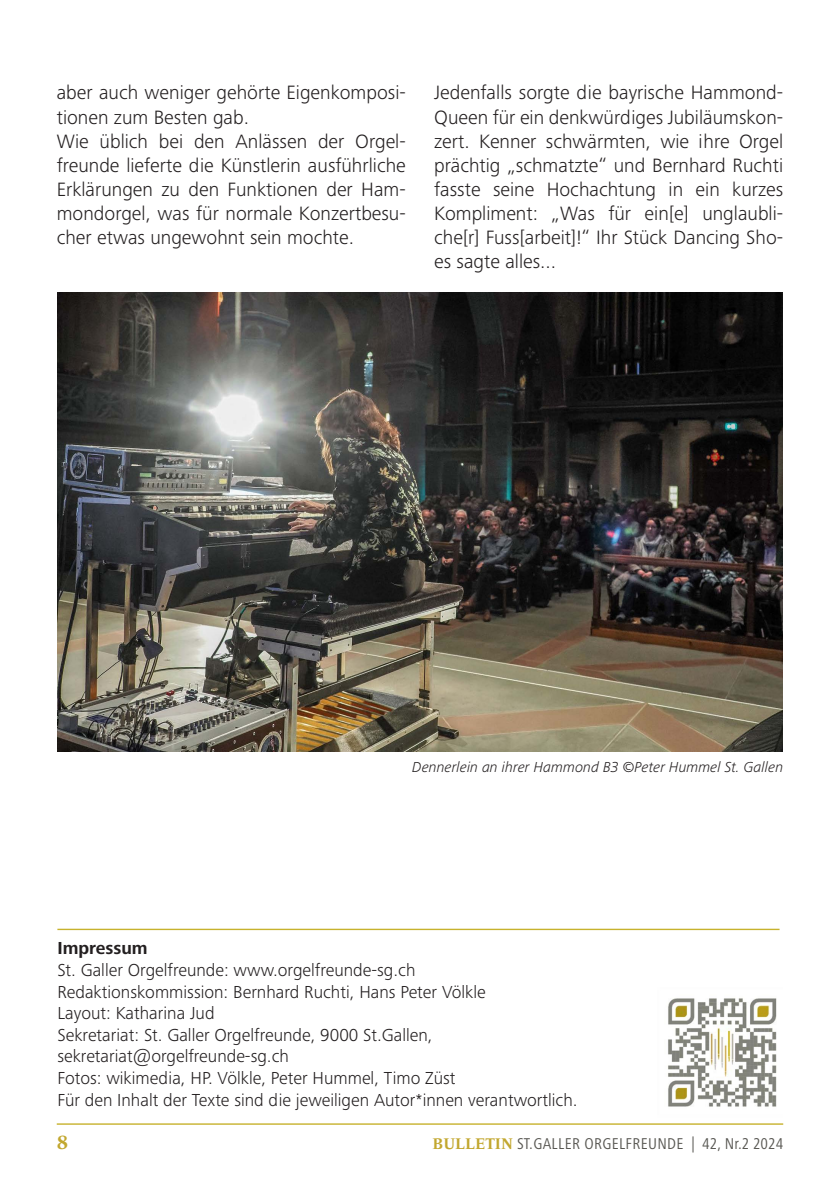
<style>
.page{position:relative;width:840px;height:1191px;background:#fff}
.page>*{position:absolute;margin:0;border:0;box-sizing:border-box;transform-origin:0 0}
.t1{font:300 20px/24px "Frutiger Next Pro";color:#231f20}
.t2{font:700 20px "Frutiger Serif LT Pro";color:#c2a72f}
.t3{font:300 18px/21.6px "Frutiger Next Pro";color:#231f20}
.t4{font:700 18px "Frutiger Next Pro";color:#231f20}
.t5{font:condensed 16.2px "Frutiger Next Pro";letter-spacing:.02em;color:#585752}
.t6{font:italic 300 15px "Frutiger Next Pro";color:#231f20}
.s1{font-family:"Frutiger Serif LT Pro";font-weight:700;font-stretch:normal;color:#c2a72f}
</style>
<div class="page">
<hr style="left:57px;top:1123px;width:725px;height:1px;background:#c7b22d">
<img style="left:57px;top:292px;width:725px;height:459px">
<img style="left:668px;top:998px;width:109px;height:109px">
<hr style="left:57px;top:928px;width:722px;height:2px;background:#c7b22d">
<p class="t1" style="left:57px;top:81px;width:350px">aber auch weniger gehörte Eigenkomposi&shy;tionen zum Besten gab.<br>Wie üblich bei den Anlässen der Orgel&shy;freunde lieferte die Künstlerin ausführliche Erklärungen zu den Funktionen der Ham&shy;mondorgel, was für normale Konzertbesu&shy;cher etwas ungewohnt sein mochte.</p>
<p class="t1" style="left:434px;top:81px;width:350px;text-align:justify">Jedenfalls sorgte die bayrische Hammond-Queen für ein denkwürdiges Jubiläumskon&shy;zert. Kenner schwärmten, wie ihre Orgel prächtig „schmatzte“ und Bernhard Ruchti fasste seine Hochachtung in ein kurzes Kompliment: „Was für ein[e] unglaubli&shy;che[r] Fuss[arbeit]!“ Ihr Stück Dancing Sho&shy;es sagte alles...</p>
<p class="t6" style="left:412px;top:758px;width:372px">Dennerlein an ihrer Hammond B3 ©Peter Hummel St. Gallen</p>
<p class="t4" style="left:57px;top:938px;width:92px">Impressum</p>
<p class="t3" style="left:57px;top:959px;width:521px">St. Galler Orgelfreunde: www.orgelfreunde-sg.ch Redaktionskommission: Bernhard Ruchti, Hans Peter Völkle<br>Layout: Katharina Jud<br>Sekretariat: St. Galler Orgelfreunde, 9000 St.Gallen, sekretariat@orgelfreunde-sg.ch<br>Fotos: wikimedia, HP. Völkle, Peter Hummel, Timo Züst<br>Für den Inhalt der Texte sind die jeweiligen Autor*innen verantwortlich.</p>
<p class="t2" style="left:57px;top:1130px;width:13px">8</p>
<p class="t5" style="left:432px;top:1134px;width:352px"><span class="s1">BULLETIN</span> ST.GALLER ORGELFREUNDE | 42, Nr.2 2024</p>
</div>
